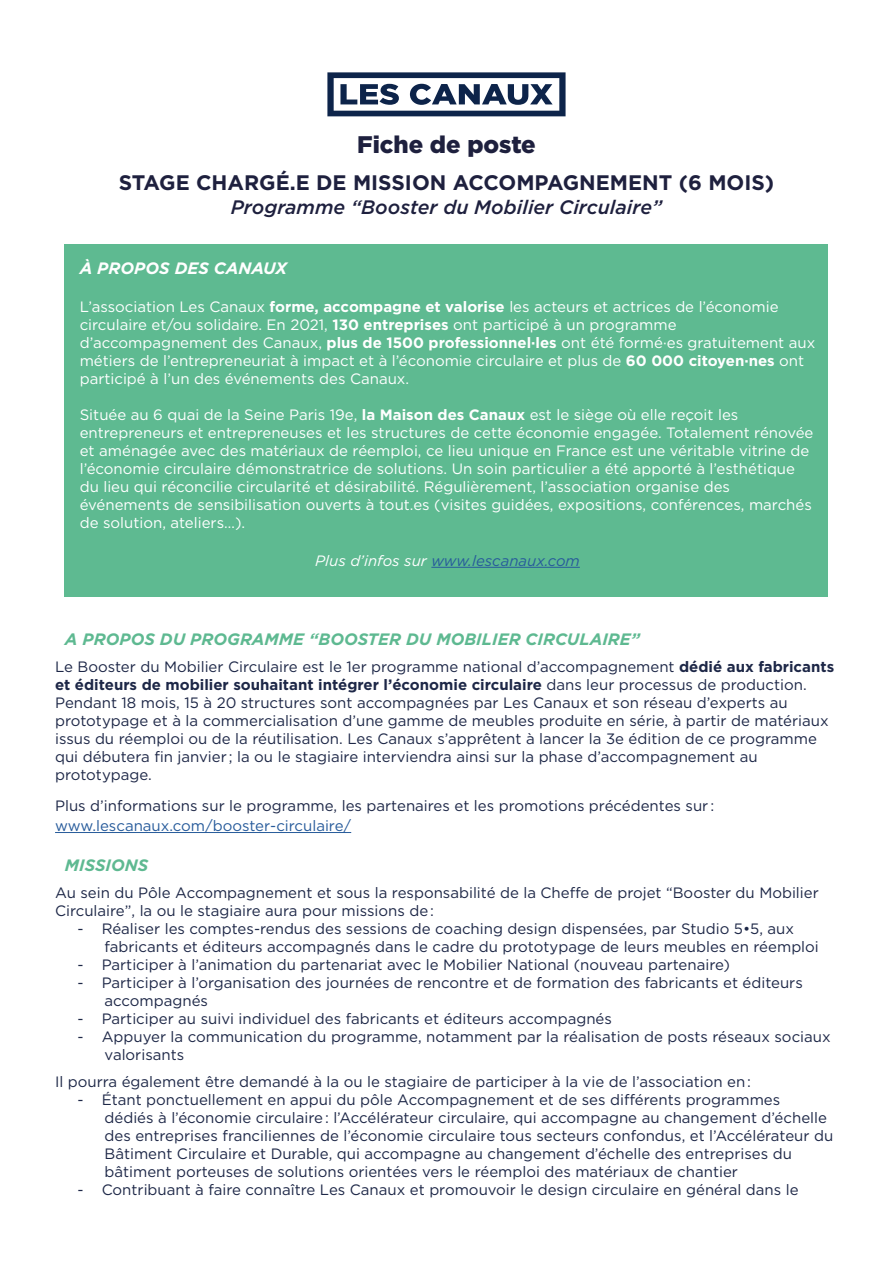
<style>
.page{position:relative;width:893px;height:1263px;background:#fff}
.page>*{position:absolute;margin:0;border:0;box-sizing:border-box;transform-origin:0 0}
.t1{font:900 24px "Gotham";color:#1e203e}
.t2{font:700 21px "Gotham";color:#1e203e}
.t3{font:italic 500 19.5px "Gotham";color:#1e203e}
.t4{font:italic 700 16.5px "Gotham";color:#5eb991}
.t5{font:italic 700 16.5px "Gotham";color:#fff}
.t6{font:15px/18px "Gotham";color:#1d2747}
.t7{font:15px/18px "Gotham";color:#fff}
.t8{font:15px "Gotham";color:#275b9b}
.t9{font:italic 15px "Gotham";color:#275b9b}
.s1{font-weight:700}
.s2{color:#fff}
</style>
<div class="page">
<div style="left:65px;top:244px;width:763px;height:352px;background:#5eba91"></div>
<hr style="left:431px;top:567px;width:149px;height:1px;background:#275b9b">
<hr style="left:55px;top:832px;width:296px;height:1px;background:#275b9b">
<svg style="left:327px;top:72px;width:239px;height:44px"></svg>
<h1 class="t1" style="left:357px;top:128px;width:180px">Fiche de poste</h1>
<h2 class="t2" style="left:119px;top:170px;width:657px">STAGE CHARGÉ.E DE MISSION ACCOMPAGNEMENT (6 MOIS)</h2>
<h3 class="t3" style="left:231px;top:194px;width:433px">Programme “Booster du Mobilier Circulaire”</h3>
<p class="t5" style="left:80px;top:257px;width:209px">À PROPOS DES CANAUX</p>
<p class="t7" style="left:80px;top:297px;width:737px">L’association Les Canaux <span class="s1">forme, accompagne et valorise</span> les acteurs et actrices de l’économie circulaire et/ou solidaire. En 2021, <span class="s1">130 entreprises</span> ont participé à un programme d’accompagnement des Canaux, <span class="s1">plus de 1500 professionnel·les</span> ont été formé·es gratuitement aux métiers de l’entrepreneuriat à impact et à l’économie circulaire et plus de <span class="s1">60 000 citoyen·nes</span> ont participé à l’un des événements des Canaux.</p>
<p class="t7" style="left:80px;top:405px;width:735px">Située au 6 quai de la Seine Paris 19e, <span class="s1">la Maison des Canaux</span> est le siège où elle reçoit les entrepreneurs et entrepreneuses et les structures de cette économie engagée. Totalement rénovée et aménagée avec des matériaux de réemploi, ce lieu unique en France est une véritable vitrine de l’économie circulaire démonstratrice de solutions. Un soin particulier a été apporté à l’esthétique du lieu qui réconcilie circularité et désirabilité. Régulièrement, l’association organise des événements de sensibilisation ouverts à tout.es (visites guidées, expositions, conférences, marchés de solution, ateliers…).</p>
<p class="t9" style="left:315px;top:551px;width:266px"><span class="s2">Plus d’infos sur</span> www.lescanaux.com</p>
<p class="t4" style="left:65px;top:628px;width:577px">A PROPOS DU PROGRAMME “BOOSTER DU MOBILIER CIRCULAIRE”</p>
<p class="t6" style="left:55px;top:657px;width:781px">Le Booster du Mobilier Circulaire est le 1er programme national d’accompagnement <span class="s1">dédié aux fabricants et éditeurs de mobilier souhaitant intégrer l’économie circulaire</span> dans leur processus de production.<br>Pendant 18 mois, 15 à 20 structures sont accompagnées par Les Canaux et son réseau d’experts au prototypage et à la commercialisation d’une gamme de meubles produite en série, à partir de matériaux issus du réemploi ou de la réutilisation. Les Canaux s’apprêtent à lancer la 3e édition de ce programme qui débutera fin janvier ; la ou le stagiaire interviendra ainsi sur la phase d’accompagnement au prototypage.</p>
<p class="t6" style="left:55px;top:796px;width:661px">Plus d’informations sur le programme, les partenaires et les promotions précédentes sur :</p>
<p class="t8" style="left:55px;top:816px;width:298px">www.lescanaux.com/booster-circulaire/</p>
<p class="t4" style="left:65px;top:854px;width:85px">MISSIONS</p>
<p class="t6" style="left:55px;top:883px;width:765px">Au sein du Pôle Accompagnement et sous la responsabilité de la Cheffe de projet “Booster du Mobilier<br>Circulaire”, la ou le stagiaire aura pour missions de :</p>
<p class="t6" style="left:105px;top:919px;width:716px;text-indent:-27px">- Réaliser les comptes-rendus des sessions de coaching design dispensées, par Studio 5•5, aux fabricants et éditeurs accompagnés dans le cadre du prototypage de leurs meubles en réemploi</p>
<p class="t6" style="left:78px;top:955px;width:654px">- Participer à l’animation du partenariat avec le Mobilier National (nouveau partenaire)</p>
<p class="t6" style="left:105px;top:973px;width:700px;text-indent:-27px">- Participer à l’organisation des journées de rencontre et de formation des fabricants et éditeurs accompagnés</p>
<p class="t6" style="left:78px;top:1009px;width:536px">- Participer au suivi individuel des fabricants et éditeurs accompagnés</p>
<p class="t6" style="left:105px;top:1027px;width:728px;text-indent:-27px">- Appuyer la communication du programme, notamment par la réalisation de posts réseaux sociaux valorisants</p>
<p class="t6" style="left:55px;top:1072px;width:697px">Il pourra également être demandé à la ou le stagiaire de participer à la vie de l’association en :</p>
<p class="t6" style="left:105px;top:1090px;width:730px;text-indent:-27px">- Étant ponctuellement en appui du pôle Accompagnement et de ses différents programmes<br>dédiés à l’économie circulaire : l’Accélérateur circulaire, qui accompagne au changement d’échelle des entreprises franciliennes de l’économie circulaire tous secteurs confondus, et l’Accélérateur du Bâtiment Circulaire et Durable, qui accompagne au changement d’échelle des entreprises du bâtiment porteuses de solutions orientées vers le réemploi des matériaux de chantier</p>
<p class="t6" style="left:78px;top:1180px;width:723px">- Contribuant à faire connaître Les Canaux et promouvoir le design circulaire en général dans le</p>
</div>
